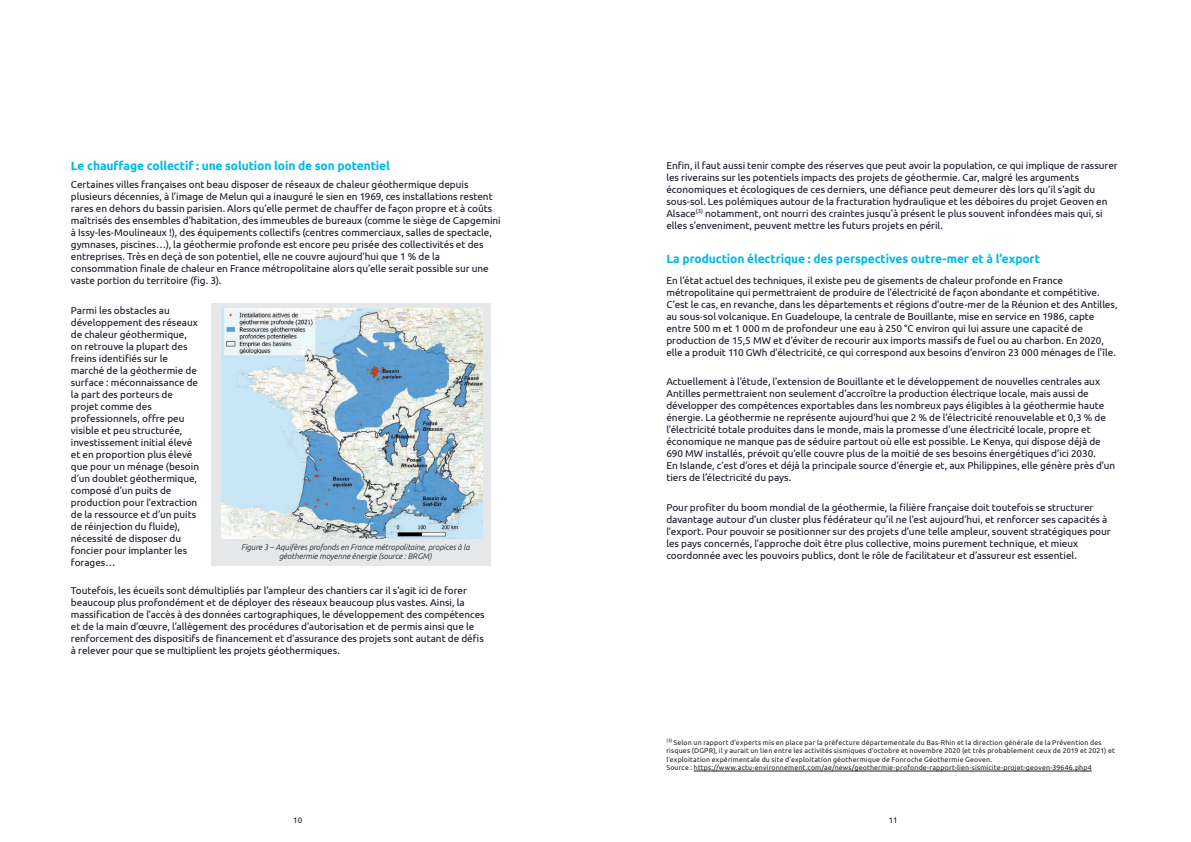
<style>
.page{position:relative;width:1191px;height:842px;background:#fff}
.page>*{position:absolute;margin:0;border:0;box-sizing:border-box;transform-origin:0 0}
.t1{font:700 12px "Ubuntu";letter-spacing:-.01em;color:#00b9e7}
.t2{font:10px/12px "Ubuntu";letter-spacing:-.005em;color:#121423}
.t3{font:italic 300 8px/9px "Ubuntu";letter-spacing:-.005em;color:#121423;text-align:center}
.t4{font:8px "Ubuntu";color:#121423}
.t5{font:7px/8.4px "Ubuntu";letter-spacing:.02em;color:#231f20}
</style>
<div class="page">
<div style="left:211px;top:303px;width:279px;height:263px;background:#e6e7e9"></div>
<img style="left:221px;top:309px;width:261px;height:230px">
<hr style="left:694px;top:771px;width:397px;height:1px;background:#231f20">
<p class="t1" style="left:71px;top:159px;width:320px">Le chauffage collectif : une solution loin de son potentiel</p>
<p class="t2" style="left:71px;top:178px;width:431px">Certaines villes françaises ont beau disposer de réseaux de chaleur géothermique depuis plusieurs décennies, à l’image de Melun qui a inauguré le sien en 1969, ces installations restent rares en dehors du bassin parisien. Alors qu’elle permet de chauffer de façon propre et à coûts maîtrisés des ensembles d’habitation, des immeubles de bureaux (comme le siège de Capgemini à Issy-les-Moulineaux !), des équipements collectifs (centres commerciaux, salles de spectacle, gymnases, piscines…), la géothermie profonde est encore peu prisée des collectivités et des entreprises. Très en deçà de son potentiel, elle ne couvre aujourd’hui que 1 % de la consommation finale de chaleur en France métropolitaine alors qu’elle serait possible sur une vaste portion du territoire (fig. 3).</p>
<p class="t2" style="left:71px;top:304px;width:130px">Parmi les obstacles au développement des réseaux de chaleur géothermique, on retrouve la plupart des freins identifiés sur le marché de la géothermie de surface : méconnaissance de la part des porteurs de projet comme des professionnels, offre peu visible et peu structurée, investissement initial élevé et en proportion plus élevé que pour un ménage (besoin d’un doublet géothermique, composé d’un puits de production pour l’extraction de la ressource et d’un puits de réinjection du fluide), nécessité de disposer du foncier pour implanter les forages…</p>
<p class="t2" style="left:71px;top:584px;width:415px">Toutefois, les écueils sont démultipliés par l’ampleur des chantiers car il s’agit ici de forer beaucoup plus profondément et de déployer des réseaux beaucoup plus vastes. Ainsi, la massification de l’accès à des données cartographiques, le développement des compétences et de la main d’œuvre, l’allègement des procédures d’autorisation et de permis ainsi que le renforcement des dispositifs de financement et d’assurance des projets sont autant de défis à relever pour que se multiplient les projets géothermiques.</p>
<p class="t3" style="left:241px;top:542px;width:230px">Figure 3 – Aquifères profonds en France métropolitaine, propices à la géothermie moyenne énergie (source : BRGM)</p>
<p class="t2" style="left:666px;top:159px;width:453px">Enfin, il faut aussi tenir compte des réserves que peut avoir la population, ce qui implique de rassurer les riverains sur les potentiels impacts des projets de géothermie. Car, malgré les arguments économiques et écologiques de ces derniers, une défiance peut demeurer dès lors qu’il s’agit du sous-sol. Les polémiques autour de la fracturation hydraulique et les déboires du projet Geoven en Alsace<sup>(3)</sup> notamment, ont nourri des craintes jusqu'à présent le plus souvent infondées mais qui, si elles s’enveniment, peuvent mettre les futurs projets en péril.</p>
<p class="t1" style="left:666px;top:252px;width:375px">La production électrique : des perspectives outre-mer et à l’export</p>
<p class="t2" style="left:666px;top:274px;width:453px">En l’état actuel des techniques, il existe peu de gisements de chaleur profonde en France métropolitaine qui permettraient de produire de l’électricité de façon abondante et compétitive.<br>C’est le cas, en revanche, dans les départements et régions d’outre-mer de la Réunion et des Antilles, au sous-sol volcanique. En Guadeloupe, la centrale de Bouillante, mise en service en 1986, capte entre 500 m et 1 000 m de profondeur une eau à 250 °C environ qui lui assure une capacité de production de 15,5 MW et d’éviter de recourir aux imports massifs de fuel ou au charbon. En 2020, elle a produit 110 GWh d’électricité, ce qui correspond aux besoins d’environ 23 000 ménages de l'île.</p>
<p class="t2" style="left:666px;top:375px;width:450px">Actuellement à l’étude, l’extension de Bouillante et le développement de nouvelles centrales aux Antilles permettraient non seulement d’accroître la production électrique locale, mais aussi de développer des compétences exportables dans les nombreux pays éligibles à la géothermie haute énergie. La géothermie ne représente aujourd’hui que 2 % de l’électricité renouvelable et 0,3 % de l’électricité totale produites dans le monde, mais la promesse d’une électricité locale, propre et économique ne manque pas de séduire partout où elle est possible. Le Kenya, qui dispose déjà de 690 MW installés, prévoit qu’elle couvre plus de la moitié de ses besoins énergétiques d’ici 2030.<br>En Islande, c’est d’ores et déjà la principale source d’énergie et, aux Philippines, elle génère près d’un tiers de l’électricité du pays.</p>
<p class="t2" style="left:666px;top:501px;width:446px">Pour profiter du boom mondial de la géothermie, la filière française doit toutefois se structurer davantage autour d’un cluster plus fédérateur qu’il ne l’est aujourd’hui, et renforcer ses capacités à l’export. Pour pouvoir se positionner sur des projets d’une telle ampleur, souvent stratégiques pour les pays concernés, l’approche doit être plus collective, moins purement technique, et mieux coordonnée avec les pouvoirs publics, dont le rôle de facilitateur et d’assureur est essentiel.</p>
<p class="t5" style="left:666px;top:738px;width:450px"><sup>(3)</sup> Selon un rapport d’experts mis en place par la préfecture départementale du Bas-Rhin et la direction générale de la Prévention des risques (DGPR), il y aurait un lien entre les activités sismiques d’octobre et novembre 2020 (et très probablement ceux de 2019 et 2021) et l’exploitation expérimentale du site d’exploitation géothermique de Fonroche Géothermie Geoven.<br>Source : https://www.actu-environnement.com/ae/news/geothermie-profonde-rapport-lien-sismicite-projet-geoven-39646.php4</p>
<p class="t4" style="left:293px;top:815px;width:10px">10</p>
<p class="t4" style="left:889px;top:815px;width:10px">11</p>
</div>
